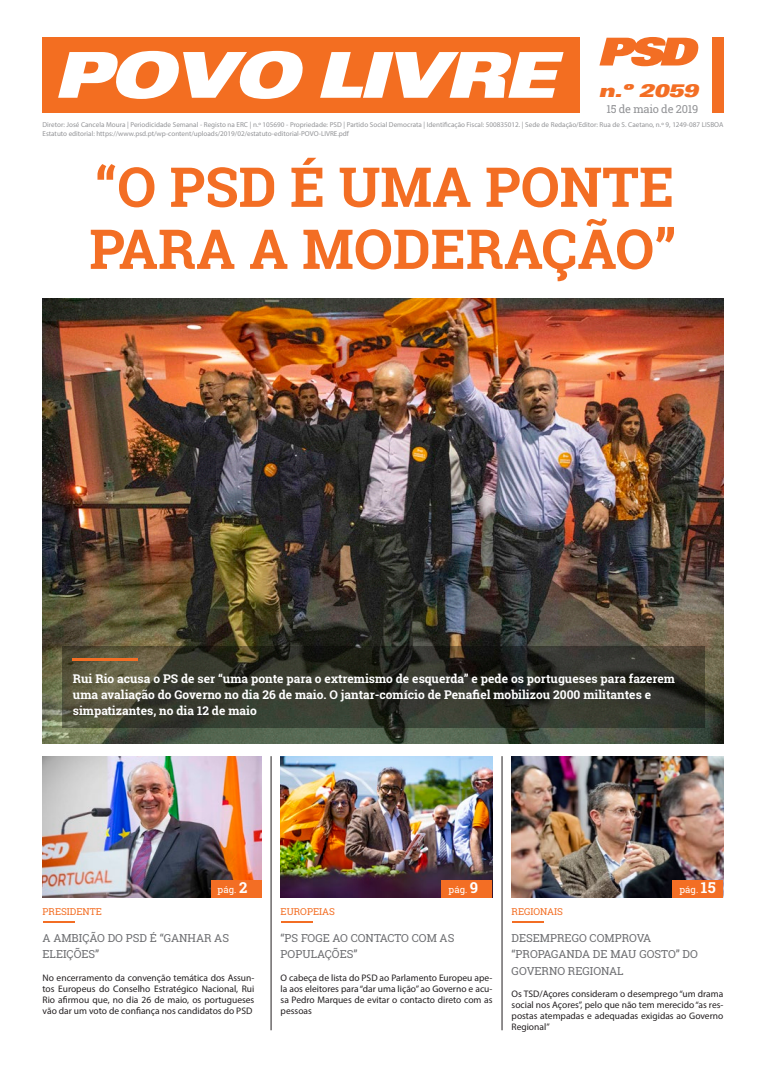
<style>
.page{position:relative;width:766px;height:1078px;background:#fff}
.page>*{position:absolute;margin:0;border:0;box-sizing:border-box;transform-origin:0 0}
.n_texto{font:700 55px/62px "Roboto Slab";color:#f36e24}
.t1{font:italic 900 expanded 18px "Univers";color:#f36e24}
.PL_new_destaques_tit{font:700 12px/16px "Roboto Slab";color:#fff}
.PL_new_destaques_tit-2{font:11px/16.5px "Roboto Slab";color:#6c6d70}
.t2{font:11px "Roboto Slab";letter-spacing:-.02em;color:#929396}
.PL_new_destaques_tex{font:9.5px/11px "Myriad Pro";color:#231f20;text-align:justify}
.PL_new_destaques_tex-2{font:9.5px "Roboto Slab";color:#f36e24}
.t3{font:9.5px "Roboto Slab";letter-spacing:.01em;color:#fff}
.t4{font:7.1px/9px "Myriad Pro";color:#929396}
.s1{font-weight:700;font-size:15px}
</style>
<div class="page">
<div style="left:43px;top:37px;width:536px;height:76px;background:#f36e21"></div>
<div style="left:711px;top:37px;width:12px;height:76px;background:#f36e24"></div>
<svg style="left:58px;top:51px;width:245px;height:48px"></svg>
<svg style="left:320px;top:52px;width:243px;height:46px"></svg>
<svg style="left:599px;top:37px;width:100px;height:29px"></svg>
<img style="left:43px;top:299px;width:680px;height:444px">
<svg style="left:62px;top:646px;width:642px;height:82px;background:#36372b"></svg>
<img style="left:43px;top:756px;width:218px;height:141px">
<hr style="left:271px;top:756px;width:1px;height:273px;background:#231f20">
<hr style="left:501px;top:756px;width:1px;height:273px;background:#231f20">
<hr style="left:512px;top:921px;width:32px;height:1px;background:#f36e24">
<img style="left:511px;top:756px;width:212px;height:141px">
<div style="left:672px;top:879px;width:51px;height:18px;background:#f36e24"></div>
<hr style="left:281px;top:921px;width:32px;height:1px;background:#f36e24">
<img style="left:280px;top:756px;width:212px;height:141px">
<div style="left:441px;top:879px;width:51px;height:18px;background:#f36e24"></div>
<hr style="left:43px;top:921px;width:32px;height:1px;background:#f36e24">
<hr style="left:73px;top:658px;width:65px;height:2px;background:#f36e24">
<div style="left:210px;top:879px;width:51px;height:18px;background:#f36e24"></div>
<p class="t1" style="left:598px;top:80px;width:101px">n.º 2059</p>
<p class="t2" style="left:606px;top:101px;width:93px">15 de maio de 2019</p>
<p class="t4" style="left:43px;top:120px;width:682px">Diretor: José Cancela Moura | Periodicidade Semanal - Registo na ERC | n.º 105690 - Propriedade: PSD | Partido Social Democrata | Identificação Fiscal: 500835012. | Sede de Redação/Editor: Rua de S. Caetano, n.º 9, 1249-087 LISBOA<br>Estatuto editorial: https://www.psd.pt/wp-content/uploads/2019/02/estatuto-editorial-POVO-LIVRE.pdf</p>
<p class="n_texto" style="left:89px;top:155px;width:588px">“O PSD É UMA PONTE<br>PARA A MODERAÇÃO”</p>
<p class="PL_new_destaques_tit" style="left:73px;top:670px;width:603px">Rui Rio acusa o PS de ser “uma ponte para o extremismo de esquerda” e pede os portugueses para fazerem uma avaliação do Governo no dia 26 de maio. O jantar-comício de Penafiel mobilizou 2000 militantes e simpatizantes, no dia 12 de maio</p>
<p class="t3" style="left:217px;top:882px;width:31px">pág. <span class="s1">2</span></p>
<p class="PL_new_destaques_tex-2" style="left:43px;top:905px;width:61px">PRESIDENTE</p>
<p class="PL_new_destaques_tit-2" style="left:43px;top:929px;width:188px">A AMBIÇÃO DO PSD É “GANHAR AS<br>ELEIÇÕES”</p>
<p class="PL_new_destaques_tex" style="left:43px;top:971px;width:213px">No encerramento da convenção temática dos Assun&shy;tos Europeus do Conselho Estratégico Nacional, Rui Rio afirmou que, no dia 26 de maio, os portugueses vão dar um voto de confiança nos candidatos do PSD</p>
<p class="t3" style="left:448px;top:882px;width:31px">pág. <span class="s1">9</span></p>
<p class="PL_new_destaques_tex-2" style="left:280px;top:905px;width:56px">EUROPEIAS</p>
<p class="PL_new_destaques_tit-2" style="left:280px;top:929px;width:175px">“PS FOGE AO CONTACTO COM AS<br>POPULAÇÕES”</p>
<p class="PL_new_destaques_tex" style="left:280px;top:971px;width:213px">O cabeça de lista do PSD ao Parlamento Europeu ape&shy;la aos eleitores para “dar uma lição” ao Governo e acu&shy;sa Pedro Marques de evitar o contacto direto com as pessoas</p>
<p class="t3" style="left:679px;top:882px;width:38px">pág. <span class="s1">15</span></p>
<p class="PL_new_destaques_tex-2" style="left:511px;top:905px;width:53px">REGIONAIS</p>
<p class="PL_new_destaques_tit-2" style="left:511px;top:929px;width:188px">DESEMPREGO COMPROVA “PROPAGANDA DE MAU GOSTO” DO<br>GOVERNO REGIONAL</p>
<p class="PL_new_destaques_tex" style="left:511px;top:988px;width:213px">Os TSD/Açores consideram o desemprego “um drama social nos Açores”, pelo que não tem merecido “as res&shy;postas atempadas e adequadas exigidas ao Governo Regional”</p>
</div>
